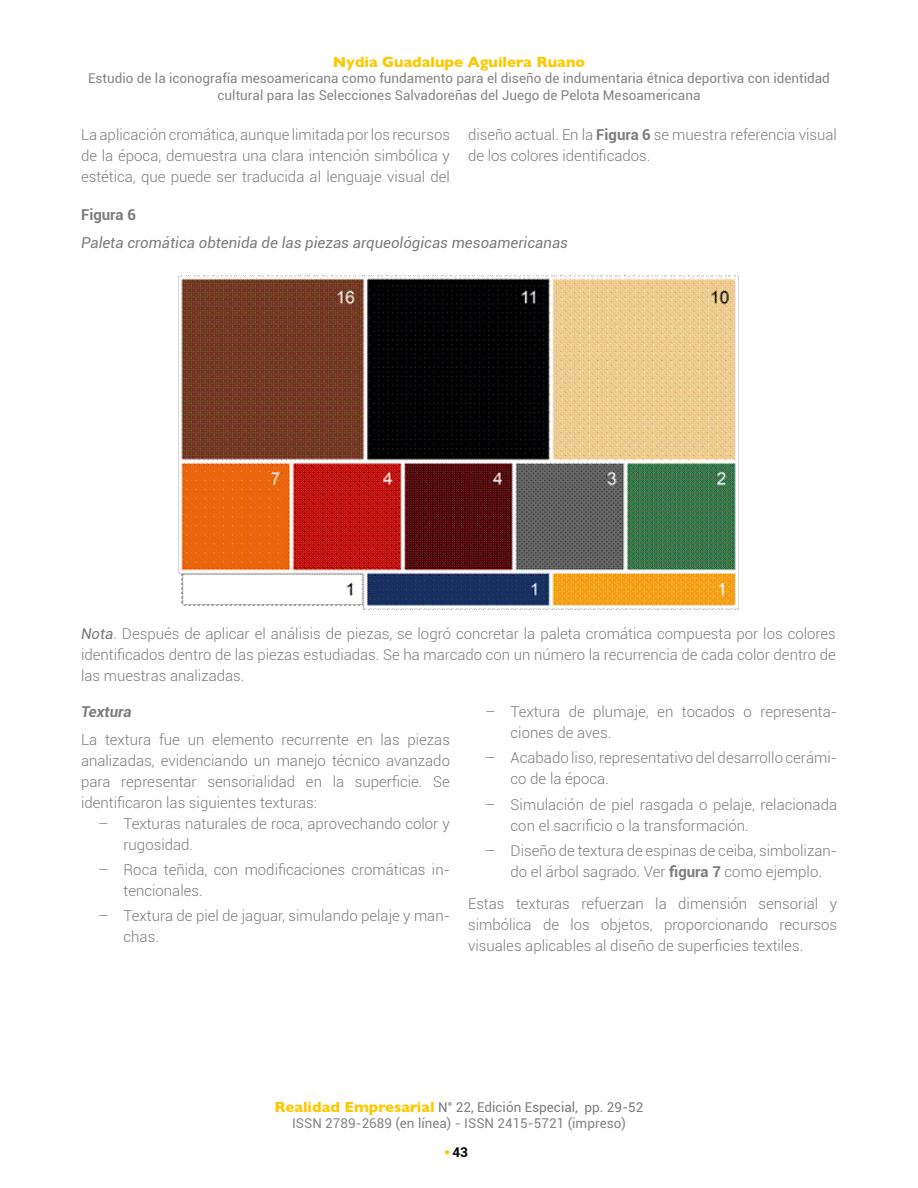
<style>
.page{position:relative;width:918px;height:1188px;background:#fff}
.page>*{position:absolute;margin:0;border:0;box-sizing:border-box;transform-origin:0 0}
.t1{font:300 15px/21px "Roboto";color:#7d7c7c}
.t2{font:italic 15px "Roboto";color:#7d7c7c}
.t3{font:700 15px "Gill Sans";color:#fec800}
.t4{font:700 15px "Roboto";color:#7d7c7c}
.t5{font:italic 700 15px "Roboto";color:#7d7c7c}
.t6{font:13.5px/16.2px "Roboto";color:#858582;text-align:center}
.t7{font:700 13.5px "Roboto";color:#000}
.s1{font-weight:700}
.s2{font-weight:400;font-style:italic}
.s3{font-family:"Gill Sans";font-weight:700;font-size:15px;color:#fec800}
.s4{color:#7b7c7e}
</style>
<div class="page">
<svg style="left:445px;top:1150px;width:4px;height:5px"></svg>
<img style="left:178px;top:276px;width:561px;height:334px">
<p class="t3" style="left:333px;top:50px;width:254px">Nydia Guadalupe Aguilera Ruano</p>
<p class="t6" style="left:88px;top:70px;width:743px">Estudio de la iconografía mesoamericana como fundamento para el diseño de indumentaria étnica deportiva con identidad cultural para las Selecciones Salvadoreñas del Juego de Pelota Mesoamericana</p>
<p class="t1" style="left:81px;top:123px;width:371px;text-align:justify">La aplicación cromática, aunque limitada por los recursos de la época, demuestra una clara intención simbólica y estética, que puede ser traducida al lenguaje visual del</p>
<p class="t1" style="left:468px;top:123px;width:371px">diseño actual. En la <span class="s1">Figura 6</span> se muestra referencia visual de los colores identificados.</p>
<p class="t4" style="left:81px;top:204px;width:56px">Figura 6</p>
<p class="t2" style="left:81px;top:232px;width:489px">Paleta cromática obtenida de las piezas arqueológicas mesoamericanas</p>
<p class="t1" style="left:81px;top:623px;width:756px;text-align:justify"><span class="s2">Nota</span>. Después de aplicar el análisis de piezas, se logró concretar la paleta cromática compuesta por los colores identificados dentro de las piezas estudiadas. Se ha marcado con un número la recurrencia de cada color dentro de las muestras analizadas.</p>
<p class="t5" style="left:81px;top:701px;width:52px">Textura</p>
<p class="t1" style="left:81px;top:728px;width:371px;text-align:justify">La textura fue un elemento recurrente en las piezas analizadas, evidenciando un manejo técnico avanzado para representar sensorialidad en la superficie. Se identificaron las siguientes texturas:</p>
<p class="t1" style="left:124px;top:812px;width:328px;text-indent:-26px">– Texturas naturales de roca, aprovechando color y rugosidad.</p>
<p class="t1" style="left:124px;top:859px;width:328px;text-indent:-26px">– Roca teñida, con modificaciones cromáticas in&shy;tencionales.</p>
<p class="t1" style="left:124px;top:905px;width:328px;text-indent:-26px">– Textura de piel de jaguar, simulando pelaje y man&shy;chas.</p>
<p class="t1" style="left:511px;top:701px;width:328px;text-indent:-26px">– Textura de plumaje, en tocados o representa&shy;ciones de aves.</p>
<p class="t1" style="left:511px;top:747px;width:328px;text-indent:-26px">– Acabado liso, representativo del desarrollo cerámi&shy;co de la época.</p>
<p class="t1" style="left:511px;top:793px;width:328px;text-indent:-26px">– Simulación de piel rasgada o pelaje, relacionada con el sacrificio o la transformación.</p>
<p class="t1" style="left:511px;top:839px;width:328px;text-indent:-26px">– Diseño de textura de espinas de ceiba, simbolizan&shy;do el árbol sagrado. Ver <span class="s1">figura 7</span> como ejemplo.</p>
<p class="t1" style="left:468px;top:892px;width:371px;text-align:justify">Estas texturas refuerzan la dimensión sensorial y simbólica de los objetos, proporcionando recursos visuales aplicables al diseño de superficies textiles.</p>
<p class="t6" style="left:275px;top:1098px;width:370px"><span class="s3">Realidad Empresarial</span> <span class="s4">N° 22, Edición Especial, pp. 29-52<br></span>ISSN 2789-2689 (en línea) - ISSN 2415-5721 (impreso)</p>
<p class="t7" style="left:453px;top:1143px;width:17px">43</p>
</div>
